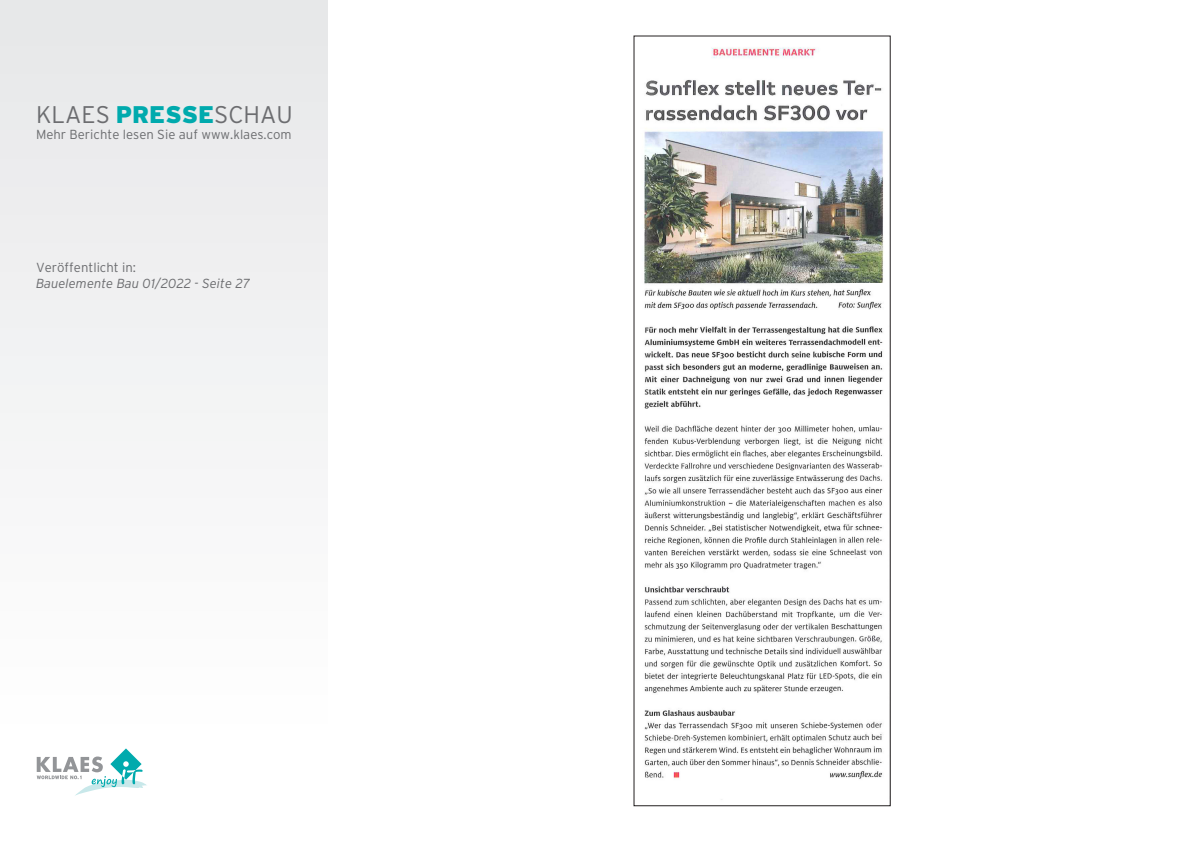
<style>
.page{position:relative;width:1191px;height:842px;background:#fff}
.page>*{position:absolute;margin:0;border:0;box-sizing:border-box;transform-origin:0 0}
.t1{font:300 24.1px "Interstate";color:#6c6d70}
.t2{font:300 13.1px "Interstate";color:#6c6d70}
.t3{font:italic 300 13.1px "Interstate";color:#6c6d70}
.s1{font-weight:900;color:#00aaad}
</style>
<div class="page">
<div style="left:0;top:0;width:327px;height:842px;background:#f3f4f4"></div>
<svg style="left:37px;top:748px;width:115px;height:48px"></svg>
<img style="left:644px;top:47px;width:240px;height:753px">
<p class="t1" style="left:36px;top:101px;width:258px">KLAES <span class="s1">PRESSE</span>SCHAU</p>
<p class="t2" style="left:36px;top:127px;width:257px">Mehr Berichte lesen Sie auf www.klaes.com</p>
<p class="t2" style="left:36px;top:260px;width:102px">Veröffentlicht in:</p>
<p class="t3" style="left:36px;top:276px;width:216px">Bauelemente Bau 01/2022 - Seite 27</p>
</div>
